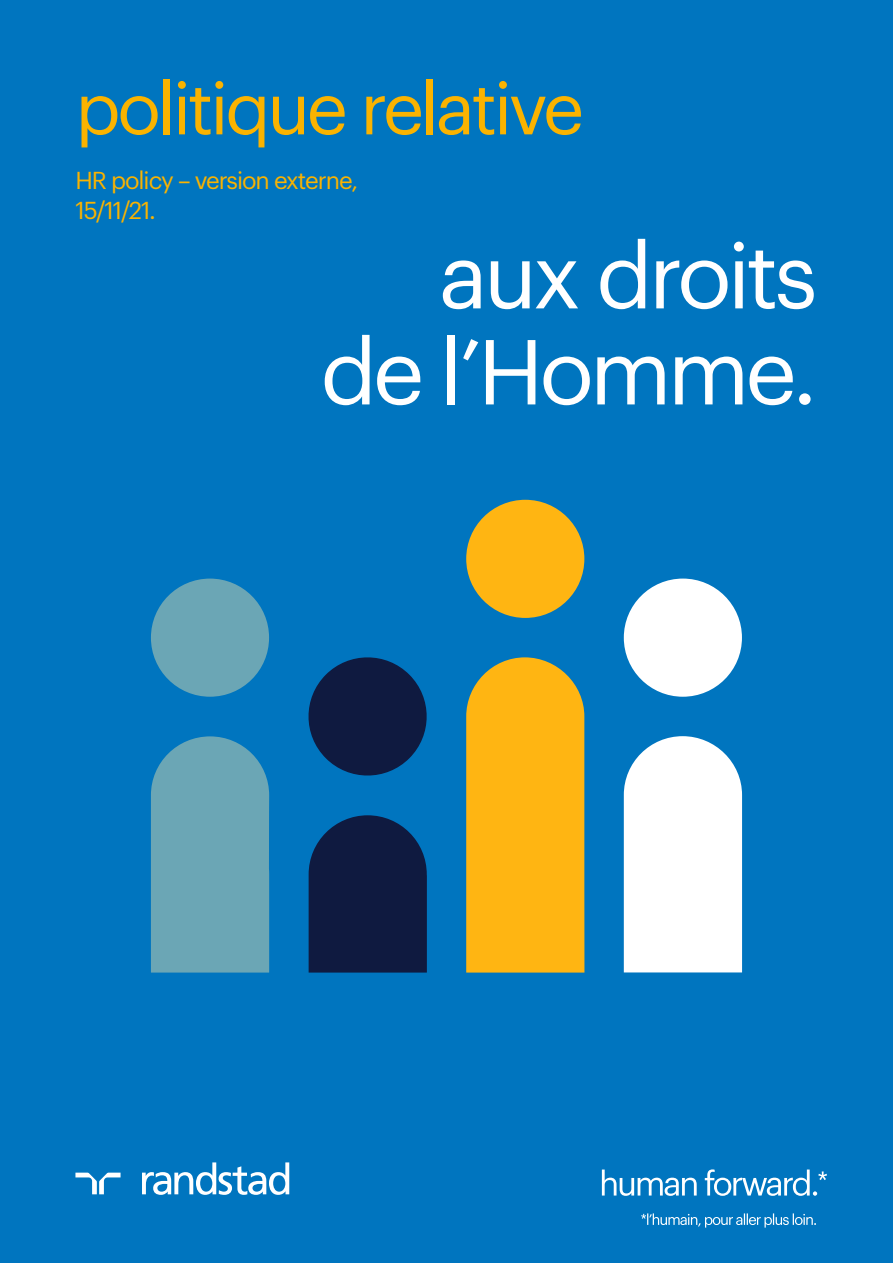
<style>
.page{position:relative;width:893px;height:1263px;background:#0075bf}
.page>*{position:absolute;margin:0;border:0;box-sizing:border-box;transform-origin:0 0}
.t1{font:90px/96px "Graphik";letter-spacing:-.045em;color:#fff;text-align:right}
.t2{font:72px "Graphik";letter-spacing:-.045em;color:#fab300}
.t3{font:24px/30px "Graphik";letter-spacing:-.045em;color:#fab300}
</style>
<div class="page">
<svg style="left:602px;top:1169px;width:225px;height:27px"></svg>
<svg style="left:641px;top:1213px;width:175px;height:14px"></svg>
<svg style="left:75px;top:1172px;width:46px;height:22px"></svg>
<svg style="left:142px;top:1162px;width:147px;height:33px"></svg>
<div style="left:624px;top:579px;width:118px;height:118px;background:#fff;border-radius:50%"></div>
<div style="left:151px;top:579px;width:118px;height:118px;background:#6ba6b5;border-radius:50%"></div>
<svg style="left:308px;top:657px;width:119px;height:119px"></svg>
<div style="left:466px;top:500px;width:118px;height:118px;background:#ffb512;border-radius:50%"></div>
<svg style="left:309px;top:815px;width:118px;height:157px;background:#0d214a"></svg>
<div style="left:624px;top:736px;width:118px;height:236px;background:#fff"></div>
<div style="left:151px;top:736px;width:118px;height:236px;background:#6ba6b5"></div>
<div style="left:466px;top:657px;width:118px;height:316px;background:#ffb512"></div>
<h2 class="t2" style="left:75px;top:54px;width:510px">politique relative</h2>
<p class="t3" style="left:75px;top:163px;width:284px">HR policy – version externe,<br>15/11/21.</p>
<h1 class="t1" style="left:321px;top:220px;width:498px">aux droits de l’Homme.</h1>
</div>
